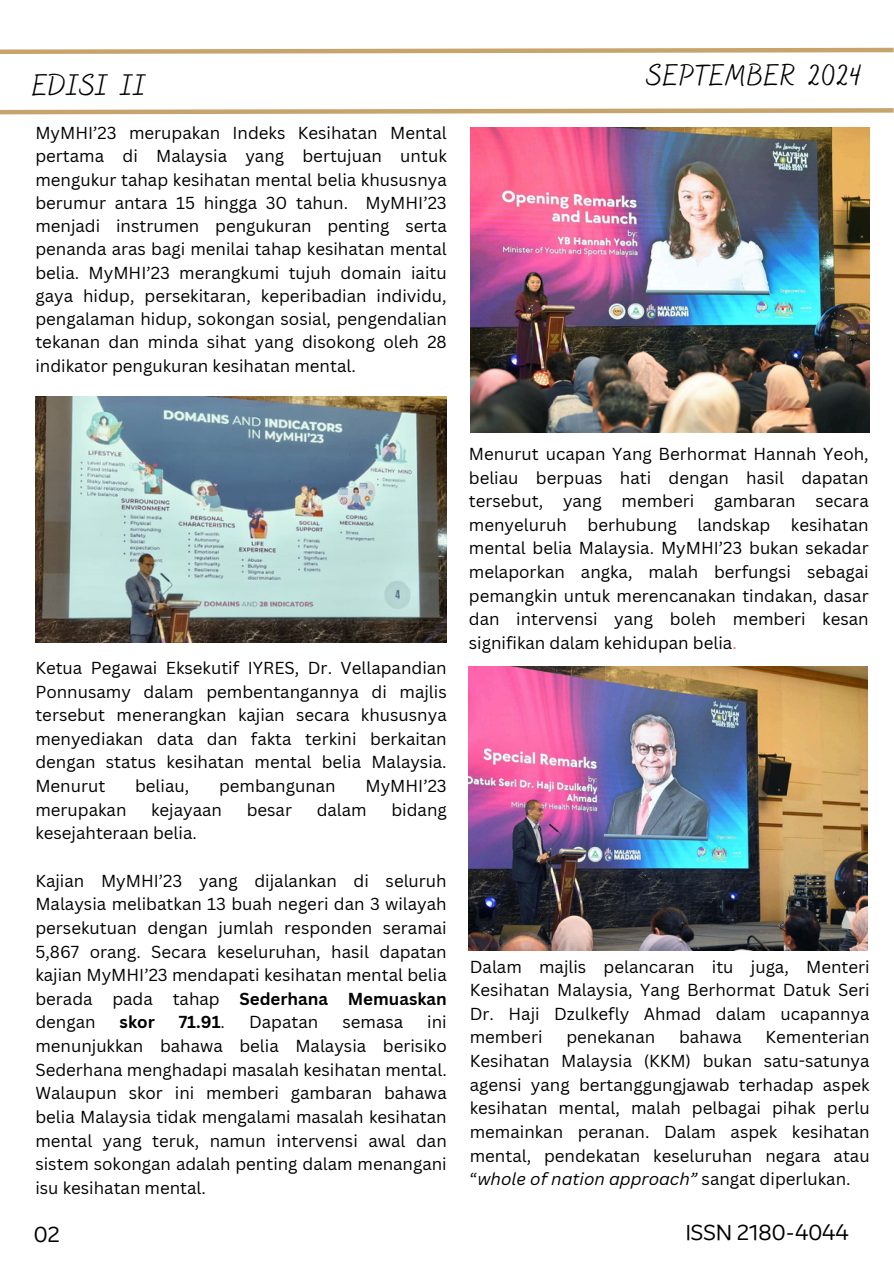
<style>
.page{position:relative;width:894px;height:1264px;background:#fff}
.page>*{position:absolute;margin:0;border:0;box-sizing:border-box;transform-origin:0 0}
.t1{font:30px "Bakerie Smooth";color:#000}
.t2{font:21px "Binate Display";color:#000}
.t3{font:16.95px/23.2px "Canva Sans";color:#000;text-align:justify}
.t4{font:16.8px/23.7px "Canva Sans";color:#000;text-align:justify}
.t5{font:700 16.8px "Canva Sans";color:#000}
.s1{font-weight:700}
.s2{font-weight:400}
.s3{color:#ff5757}
.s4{font-style:italic}
</style>
<div class="page">
<svg style="left:0;top:47px;width:893px;height:7px"></svg>
<svg style="left:0;top:108px;width:893px;height:7px"></svg>
<img style="left:468px;top:666px;width:399px;height:284px">
<img style="left:470px;top:127px;width:399px;height:305px">
<img style="left:35px;top:397px;width:411px;height:245px">
<p class="t1" style="left:32px;top:67px;width:116px">EDISI II</p>
<p class="t1" style="left:646px;top:58px;width:217px">SEPTEMBER 2024</p>
<p class="t3" style="left:35px;top:121px;width:413px">MyMHI’23 merupakan Indeks Kesihatan Mental pertama di Malaysia yang bertujuan untuk mengukur tahap kesihatan mental belia khususnya berumur antara 15 hingga 30 tahun. MyMHI’23 menjadi instrumen pengukuran penting serta penanda aras bagi menilai tahap kesihatan mental belia. MyMHI’23 merangkumi tujuh domain iaitu gaya hidup, persekitaran, keperibadian individu, pengalaman hidup, sokongan sosial, pengendalian tekanan dan minda sihat yang disokong oleh 28 indikator pengukuran kesihatan mental.</p>
<p class="t4" style="left:35px;top:655px;width:413px">Ketua Pegawai Eksekutif IYRES, Dr. Vellapandian Ponnusamy dalam pembentangannya di majlis tersebut menerangkan kajian secara khususnya menyediakan data dan fakta terkini berkaitan dengan status kesihatan mental belia Malaysia.<br>Menurut</p>
<p class="t4" style="left:135px;top:773px;width:56px">beliau,</p>
<p class="t4" style="left:219px;top:773px;width:118px">pembangunan</p>
<p class="t4" style="left:365px;top:773px;width:83px">MyMHI’23</p>
<p class="t4" style="left:35px;top:797px;width:93px">merupakan</p>
<p class="t4" style="left:151px;top:797px;width:72px">kejayaan</p>
<p class="t4" style="left:246px;top:797px;width:47px">besar</p>
<p class="t4" style="left:316px;top:797px;width:52px">dalam</p>
<p class="t4" style="left:391px;top:797px;width:57px">bidang</p>
<p class="t4" style="left:35px;top:821px;width:163px">kesejahteraan belia.</p>
<p class="t4" style="left:35px;top:868px;width:413px">Kajian MyMHI’23 yang dijalankan di seluruh Malaysia melibatkan 13 buah negeri dan 3 wilayah persekutuan dengan jumlah responden seramai 5,867 orang. Secara keseluruhan, hasil dapatan kajian MyMHI’23 mendapati kesihatan mental belia berada pada tahap <span class="s1">Sederhana Memuaskan </span>dengan</p>
<p class="t4" style="left:35px;top:1010px;width:413px;text-indent:392px">ini menunjukkan bahawa belia Malaysia berisiko Sederhana menghadapi masalah kesihatan mental.<br>Walaupun skor ini memberi gambaran bahawa belia Malaysia tidak mengalami masalah kesihatan mental yang teruk, namun intervensi awal dan sistem sokongan adalah penting dalam menangani isu kesihatan mental.</p>
<p class="t5" style="left:120px;top:1010px;width:37px">skor</p>
<p class="t5" style="left:179px;top:1010px;width:48px">71.91<span class="s2">.</span></p>
<p class="t4" style="left:249px;top:1010px;width:71px">Dapatan</p>
<p class="t4" style="left:342px;top:1010px;width:62px">semasa</p>
<h1 class="t4" style="left:468px;top:441px;width:401px">Menurut ucapan Yang Berhormat Hannah Yeoh, beliau berpuas hati dengan hasil dapatan tersebut, yang memberi gambaran secara menyeluruh berhubung landskap kesihatan mental belia Malaysia. MyMHI’23 bukan sekadar melaporkan angka, malah berfungsi sebagai pemangkin untuk merencanakan tindakan, dasar dan intervensi yang boleh memberi kesan signifikan dalam kehidupan belia<span class="s3">.</span></h1>
<h2 class="t4" style="left:469px;top:954px;width:401px">Dalam majlis pelancaran itu juga, Menteri Kesihatan Malaysia, Yang Berhormat Datuk Seri Dr. Haji Dzulkefly Ahmad dalam ucapannya memberi</h2>
<h2 class="t4" style="left:469px;top:1025px;width:401px;text-indent:296px">Kementerian Kesihatan Malaysia (KKM) bukan satu-satunya agensi yang bertanggungjawab terhadap aspek kesihatan mental, malah pelbagai pihak perlu memainkan peranan. Dalam aspek kesihatan mental, pendekatan keseluruhan negara atau “<span class="s4">whole of nation approach”</span> sangat diperlukan.</h2>
<h2 class="t4" style="left:566px;top:1025px;width:90px">penekanan</h2>
<h2 class="t4" style="left:679px;top:1025px;width:64px">bahawa</h2>
<p class="t2" style="left:34px;top:1214px;width:28px">02</p>
<p class="t2" style="left:685px;top:1213px;width:164px">ISSN 2180-4044</p>
</div>
